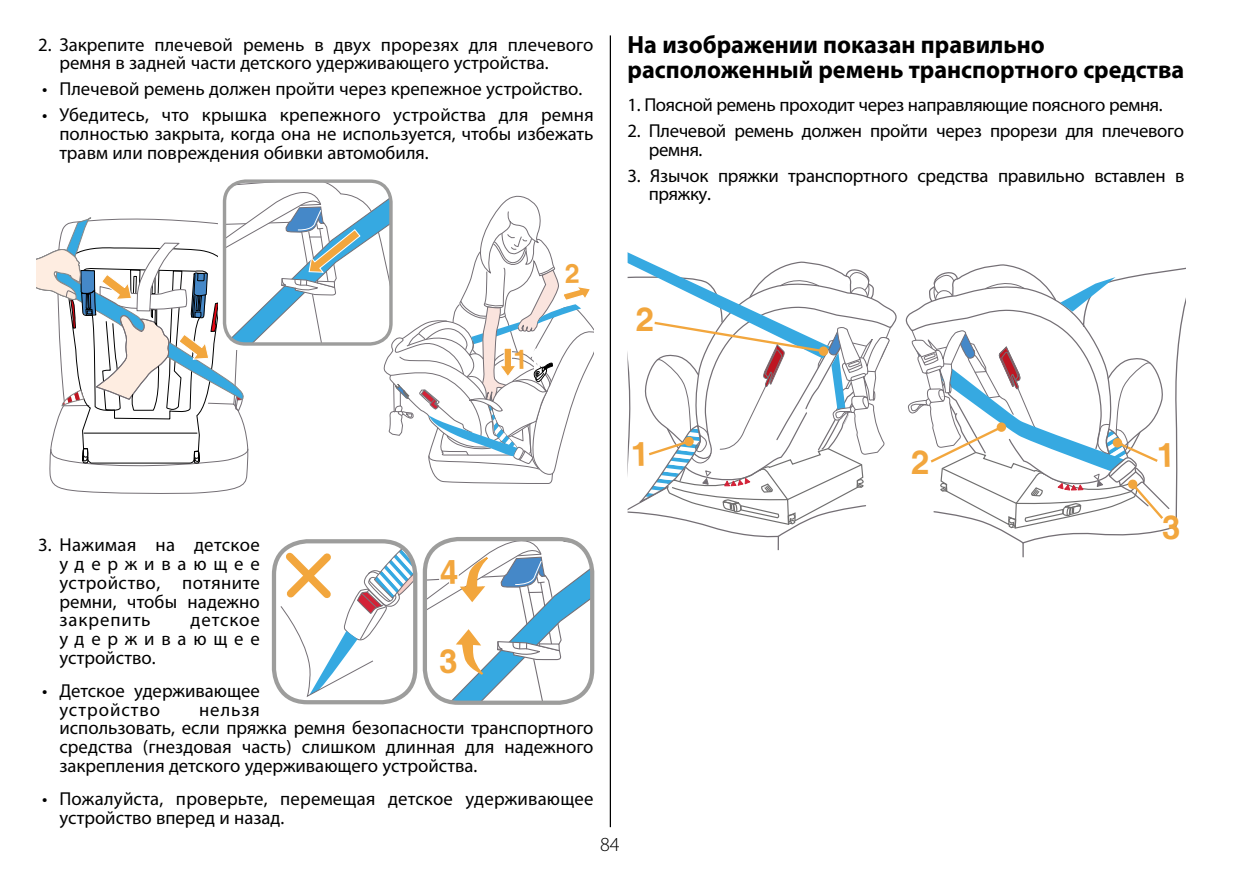
<style>
.page{position:relative;width:1241px;height:886px;background:#fff}
.page>*{position:absolute;margin:0;border:0;box-sizing:border-box;transform-origin:0 0}
.t1{font:700 33px "Helvetica";color:#f2a63d}
.t2{font:700 25px/25px "Myriad Pro";color:#000}
.t3{font:300 20px "Myriad Pro";color:#000}
.t4{font:18.75px/18.8px "Myriad Pro";color:#000}
.t5{font:18.75px/18.8px "Myriad Pro";letter-spacing:-.02em;color:#000}
</style>
<div class="page">
<hr style="left:609px;top:35px;width:2px;height:792px;background:#000">
<svg style="left:1170px;top:267px;width:15px;height:262px"></svg>
<svg style="left:627px;top:252px;width:264px;height:298px"></svg>
<svg style="left:905px;top:265px;width:265px;height:293px"></svg>
<svg style="left:37px;top:179px;width:557px;height:525px"></svg>
<p class="t4" style="left:59px;top:35px;width:535px;text-indent:-21px">2. Закрепите плечевой ремень в двух прорезях для плечевого ремня в задней части детского удерживающего устройства.</p>
<p class="t4" style="left:42px;top:79px;width:541px">• Плечевой ремень должен пройти через крепежное устройство.</p>
<p class="t4" style="left:59px;top:105px;width:535px;text-align:justify;text-indent:-17px">• Убедитесь, что крышка крепежного устройства для ремня полностью закрыта, когда она не используется, чтобы избежать травм или повреждения обивки автомобиля.</p>
<h2 class="t2" style="left:627px;top:32px;width:558px">На изображении показан правильно расположенный ремень транспортного средства</h2>
<p class="t5" style="left:627px;top:95px;width:536px">1. Поясной ремень проходит через направляющие поясного ремня.</p>
<p class="t5" style="left:648px;top:121px;width:537px;text-indent:-21px">2. Плечевой ремень должен пройти через прорези для плечевого ремня.</p>
<p class="t4" style="left:648px;top:166px;width:537px;text-indent:-21px">3. Язычок пряжки транспортного средства правильно вставлен в пряжку.</p>
<h1 class="t1" style="left:635px;top:300px;width:20px">2</h1>
<p class="t4" style="left:59px;top:535px;width:202px;text-align:justify;text-indent:-21px">3. Нажимая на детское удерживающее устройство, потяните ремни, чтобы надежно закрепить</p>
<p class="t4" style="left:59px;top:610px;width:202px;text-align:justify;text-indent:131px">детское удерживающее устройство.</p>
<p class="t4" style="left:59px;top:681px;width:202px;text-indent:-17px">• Детское удерживающее устройство</p>
<p class="t4" style="left:59px;top:699px;width:535px;text-indent:140px">нельзя<br>использовать, если пряжка ремня безопасности транспортного средства (гнездовая часть) слишком длинная для надежного закрепления детского удерживающего устройства.</p>
<p class="t4" style="left:59px;top:789px;width:535px;text-indent:-17px">• Пожалуйста, проверьте, перемещая детское удерживающее устройство вперед и назад.</p>
<p class="t3" style="left:600px;top:833px;width:21px">84</p>
<h1 class="t1" style="left:911px;top:442px;width:20px">2</h1>
<h1 class="t1" style="left:1161px;top:507px;width:20px">3</h1>
</div>
